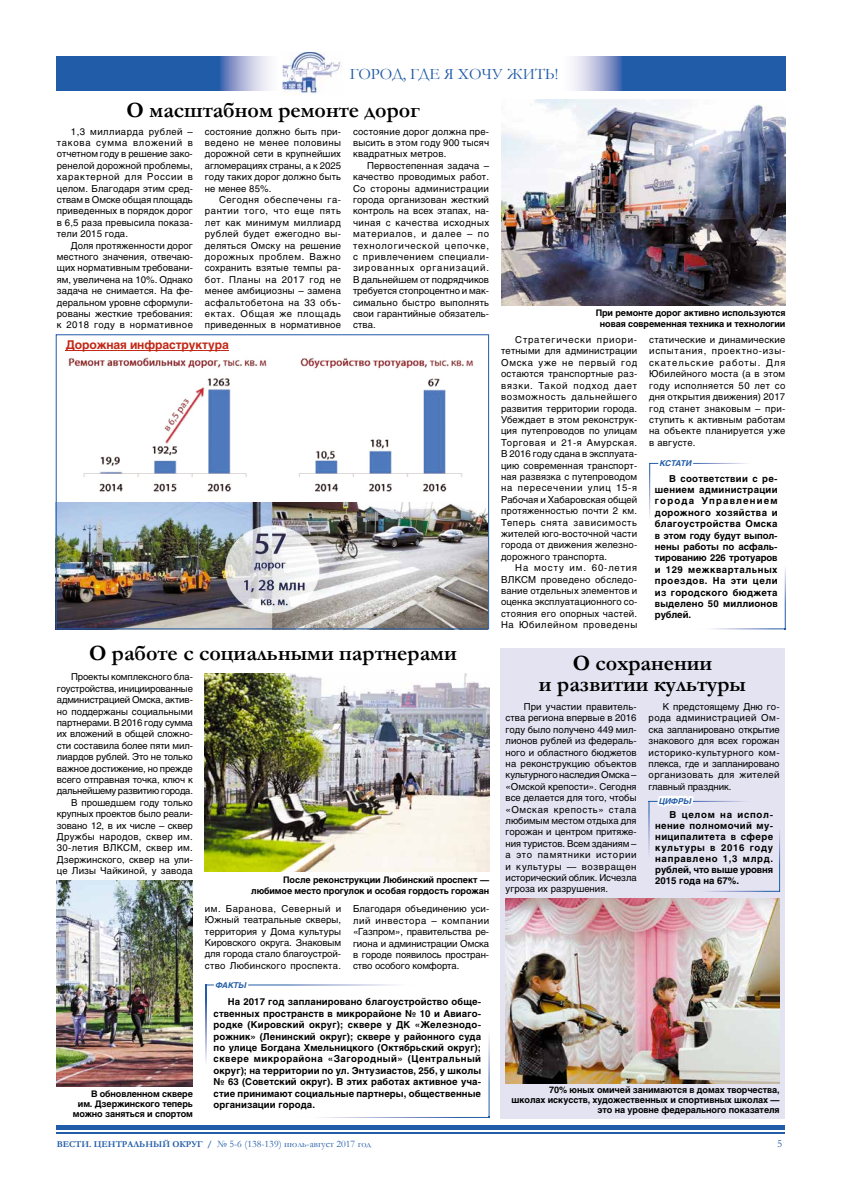
<style>
.page{position:relative;width:842px;height:1191px;background:#fff}
.page>*{position:absolute;margin:0;border:0;box-sizing:border-box;transform-origin:0 0}
.t1{font:700 22px/21px "Garamond";color:#000;text-align:center}
.t2{font:16px "Garamond";color:#215ca8}
.t3{font:700 12px "Helios";letter-spacing:-.01em;color:#c22917}
.t4{font:11px "Garamond";color:#215ca8}
.t5{font:10px "Garamond";color:#215ca8}
.t6{font:9.5px/11.4px "Helios";letter-spacing:.01em;color:#000;text-align:justify}
.t7{font:700 9.5px/11.4px "Helios";letter-spacing:.01em;color:#000;text-align:justify}
.t8{font:9.5px/11.4px "Helios";letter-spacing:-.01em;color:#000;text-align:right}
.t9{font:700 9px/10px "Helios";letter-spacing:-.01em;color:#000;text-align:right}
.t10{font:italic 700 8px "Helios";letter-spacing:-.01em;color:#215ca8}
.s1{font-weight:700;font-size:9px}
</style>
<div class="page">
<hr style="left:57px;top:1125px;width:728px;height:4px;background:#215ca8">
<hr style="left:57px;top:1132px;width:728px;height:2px;background:#215ca8">
<div style="left:500px;top:648px;width:285px;height:470px;background:#e3e3f2"></div>
<img style="left:57px;top:57px;width:212px;height:34px">
<img style="left:573px;top:57px;width:212px;height:34px">
<img style="left:282px;top:52px;width:60px;height:43px">
<img style="left:502px;top:99px;width:283px;height:206px">
<img style="left:57px;top:880px;width:136px;height:206px">
<img style="left:56px;top:334px;width:433px;height:295px">
<img style="left:205px;top:673px;width:284px;height:199px">
<img style="left:506px;top:898px;width:274px;height:185px">
<svg style="left:321px;top:1035px;width:169px;height:83px"></svg>
<svg style="left:205px;top:995px;width:1px;height:67px"></svg>
<svg style="left:205px;top:984px;width:189px;height:11px"></svg>
<svg style="left:648px;top:796px;width:132px;height:95px"></svg>
<svg style="left:712px;top:568px;width:74px;height:61px"></svg>
<svg style="left:649px;top:462px;width:98px;height:56px"></svg>
<h2 class="t2" style="left:350px;top:63px;width:210px">ГОРОД, ГДЕ Я ХОЧУ ЖИТЬ!</h2>
<h1 class="t1" style="left:127px;top:100px;width:294px">О масштабном ремонте дорог</h1>
<p class="t6" style="left:57px;top:125px;width:138px;text-indent:14px">1,3 миллиарда рублей – такова сумма вложений в отчетном году в решение зако&shy;ренелой дорожной проблемы, характерной для России в целом. Благодаря этим сред&shy;ствам в Омске общая площадь приведенных в порядок дорог в 6,5 раза превысила показа&shy;тели 2015 года.</p>
<p class="t6" style="left:57px;top:239px;width:138px;text-indent:14px">Доля протяженности дорог местного значения, отвечаю&shy;щих нормативным требовани&shy;ям, увеличена на 10%. Однако задача не снимается. На фе&shy;деральном уровне сформули&shy;рованы жесткие требования: к 2018 году в нормативное</p>
<p class="t6" style="left:205px;top:125px;width:138px">состояние должно быть при&shy;ведено не менее половины дорожной сети в крупнейших агломерациях страны, а к 2025 году таких дорог должно быть не менее 85%.</p>
<p class="t6" style="left:205px;top:194px;width:138px;text-indent:14px">Сегодня обеспечены га&shy;рантии того, что еще пять лет как минимум миллиард рублей будет ежегодно вы&shy;деляться Омску на решение дорожных проблем. Важно сохранить взятые темпы ра&shy;бот. Планы на 2017 год не менее амбициозны – замена асфальтобетона на 33 объ&shy;ектах. Общая же площадь приведенных в нормативное</p>
<p class="t3" style="left:66px;top:338px;width:165px">Дорожная инфраструктура</p>
<p class="t6" style="left:353px;top:125px;width:138px">состояние дорог должна пре&shy;высить в этом году 900 тысяч квадратных метров.</p>
<p class="t6" style="left:353px;top:160px;width:138px;text-indent:14px">Первостепенная задача – качество проводимых работ.<br>Со стороны администрации города организован жесткий контроль на всех этапах, на&shy;чиная с качества исходных материалов, и далее – по технологической цепочке, с привлечением специали&shy;зированных организаций.<br>В дальнейшем от подрядчиков требуется стопроцентно и мак&shy;симально быстро выполнять свои гарантийные обязатель&shy;ства.</p>
<p class="t9" style="left:596px;top:307px;width:191px;line-height:10.8px;text-align:center">При ремонте дорог активно используются новая современная техника и технологии</p>
<p class="t6" style="left:501px;top:334px;width:138px;text-indent:14px">Стратегически приори&shy;тетными для администрации Омска уже не первый год остаются транспортные раз&shy;вязки. Такой подход дает возможность дальнейшего развития территории города.<br>Убеждает в этом реконструк&shy;ция путепроводов по улицам Торговая и 21-я Амурская.<br>В 2016 году сдана в эксплуата&shy;цию современная транспорт&shy;ная развязка с путепроводом на пересечении улиц 15-я Рабочая и Хабаровская общей протяженностью почти 2 км.<br>Теперь снята зависимость жителей юго-восточной части города от движения железно&shy;дорожного транспорта.</p>
<p class="t6" style="left:501px;top:562px;width:138px;text-indent:14px">На мосту им. 60-летия ВЛКСМ проведено обследо&shy;вание отдельных элементов и оценка эксплуатационного со&shy;стояния его опорных частей.<br>На Юбилейном проведены</p>
<p class="t6" style="left:649px;top:334px;width:138px">статические и динамические испытания, проектно-изы&shy;скательские работы. Для Юбилейного моста (а в этом году исполняется 50 лет со дня открытия движения) 2017 год станет знаковым – при&shy;ступить к активным работам на объекте планируется уже в августе.</p>
<p class="t7" style="left:655px;top:472px;width:124px;text-indent:14px">В соответствии с ре&shy;шением администрации города Управлением дорожного хозяйства и благоустройства Омска в этом году будут выпол&shy;нены работы по асфаль&shy;тированию 226 тротуаров и 129 межквартальных проездов. На эти цели из городского бюджета выделено 50 миллионов рублей.</p>
<p class="t10" style="left:660px;top:458px;width:33px">КСТАТИ</p>
<h1 class="t1" style="left:89px;top:643px;width:369px">О работе с социальными партнерами</h1>
<h1 class="t1" style="left:539px;top:653px;width:208px">О сохранении<br>и развитии культуры</h1>
<p class="t8" style="left:57px;top:671px;width:138px">Проекты комплексного бла&shy;гоустройства, инициированные администрацией Омска, актив&shy;но поддержаны социальными партнерами. В 2016 году сумма их вложений в общей сложно&shy;сти составила более пяти мил&shy;лиардов рублей. Это не только важное достижение, но прежде всего отправная точка, ключ к дальнейшему развитию города.<br>В прошедшем году только крупных проектов было реали&shy;зовано 12, в их числе – сквер<br>Дружбы народов, сквер им.<br>30-летия ВЛКСМ, сквер им.<br>Дзержинского, сквер на ули&shy;це Лизы Чайкиной, у завода</p>
<p class="t6" style="left:506px;top:701px;width:133px;text-indent:18px">При участии правитель&shy;ства региона впервые в 2016 году было получено 449 мил&shy;лионов рублей из федераль&shy;ного и областного бюджетов на реконструкцию объектов культурного наследия Омска – «Омской крепости». Сегодня все делается для того, чтобы «Омская крепость» стала любимым местом отдыха для горожан и центром притяже&shy;ния туристов. Всем зданиям – а это памятники истории и культуры — возвращен исторический облик. Исчезла угроза их разрушения.</p>
<p class="t6" style="left:649px;top:701px;width:133px;text-indent:14px">К предстоящему Дню го&shy;рода администрацией Ом&shy;ска запланировано открытие знакового для всех горожан историко-культурного ком&shy;плекса, где и запланировано организовать для жителей главный праздник.</p>
<p class="t10" style="left:659px;top:796px;width:34px">ЦИФРЫ</p>
<p class="t7" style="left:655px;top:809px;width:120px;line-height:11px;text-indent:14px">В целом на испол&shy;нение полномочий му&shy;ниципалитета в сфере культуры в 2016 году направлено 1,3 млрд. рублей, что выше уровня 2015 года на 67%.</p>
<p class="t9" style="left:251px;top:874px;width:239px;line-height:10.8px">После реконструкции Любинский проспект — любимое место прогулок и особая гордость горожан</p>
<p class="t6" style="left:205px;top:902px;width:138px">им. Баранова, Северный и Южный театральные скверы, территория у Дома культуры Кировского округа. Знаковым для города стало благоустрой&shy;ство Любинского проспекта.</p>
<p class="t6" style="left:353px;top:903px;width:138px">Благодаря объединению уси&shy;лий инвестора – компании «Газпром», правительства ре&shy;гиона и администрации Омска в городе появилось простран&shy;ство особого комфорта.</p>
<p class="t9" style="left:73px;top:1089px;width:122px">В обновленном сквере<br>им. Дзержинского теперь можно заняться и спортом</p>
<p class="t10" style="left:215px;top:980px;width:33px">ФАКТЫ</p>
<p class="t7" style="left:214px;top:996px;width:269px;text-indent:14px">На 2017 год запланировано благоустройство обще&shy;ственных пространств в микрорайоне № 10 и Авиаго&shy;родке (Кировский округ); сквере у ДК «Железнодо&shy;рожник» (Ленинский округ); сквере у районного суда по улице Богдана Хмельницкого (Октябрьский округ); сквере микрорайона «Загородный» (Центральный округ); на территории по ул. Энтузиастов, 25б, у школы № 63 (Советский округ). В этих работах активное уча&shy;стие принимают социальные партнеры, общественные организации города.</p>
<p class="t9" style="left:512px;top:1084px;width:269px">70% юных омичей занимаются в домах творчества,<br>школах искусств, художественных и спортивных школах — это на уровне федерального показателя</p>
<p class="t5" style="left:57px;top:1137px;width:316px"><span class="s1">ВЕСТИ. ЦЕНТРАЛЬНЫЙ ОКРУГ /</span> № 5-6 (138-139) июль-август 2017 год</p>
<p class="t4" style="left:777px;top:1135px;width:7px">5</p>
</div>
